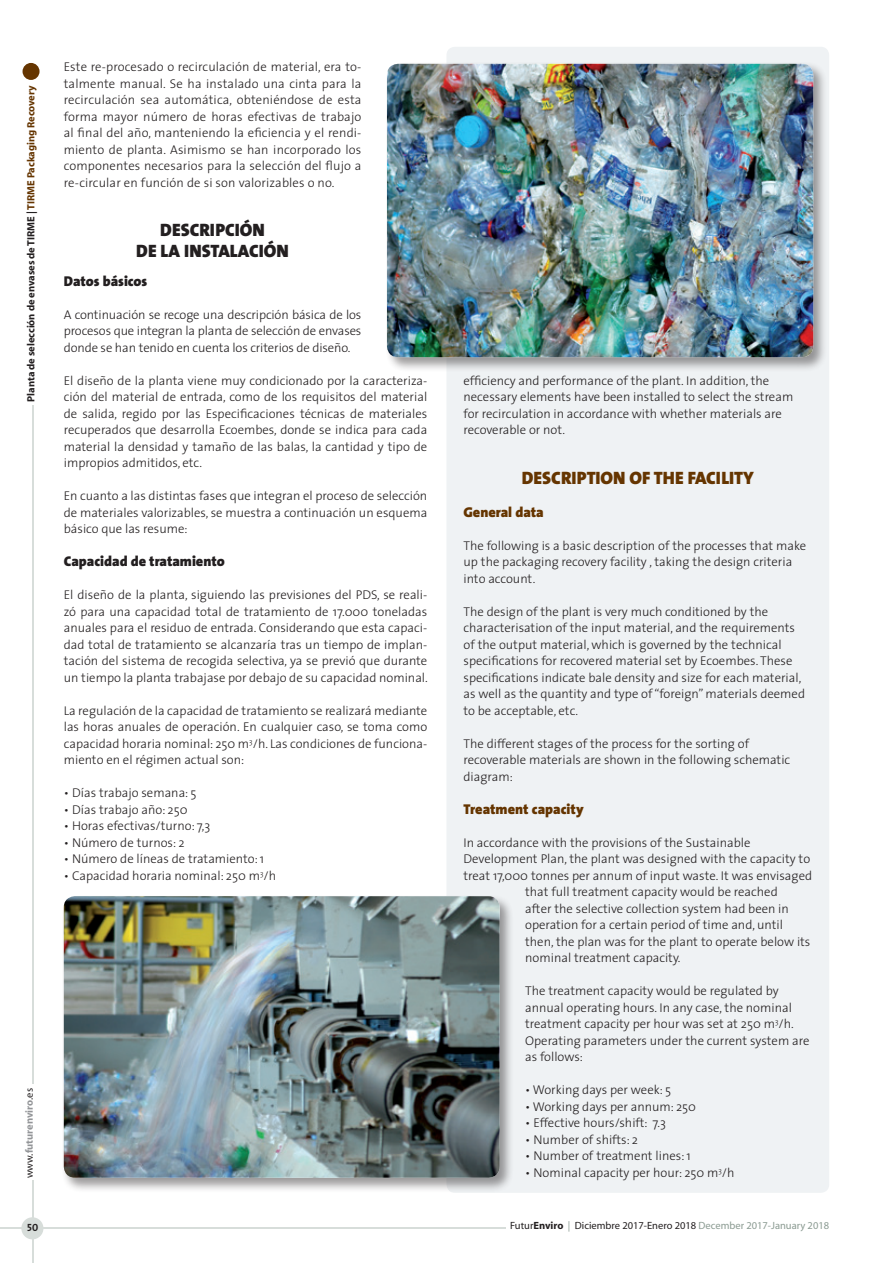
<style>
.page{position:relative;width:893px;height:1263px;background:#fff}
.page>*{position:absolute;margin:0;border:0;box-sizing:border-box;transform-origin:0 0}
.t1{font:900 18px/21px "The Sans";color:#231f20;text-align:center}
.t2{font:900 18px "The Sans";color:#653500}
.t3{font:900 14.25px "The Sans";color:#231f20}
.t4{font:900 14.25px "The Sans";color:#653500}
.t5{font:300 12.75px/16.5px "The Sans";color:#231f20;text-align:justify}
.t6{font:10.5px "Myriad";color:#231f20}
.t7{font:700 10.5px "Myriad";letter-spacing:-.005em;color:#231f20}
.t8{font:700 10.5px "Myriad";color:#939598}
.t9{font:10.5px "The Sans Bold Caps";color:#231f20}
.s1{color:#653500}
.s2{font-weight:400;color:#231f20}
.s3{font-weight:700}
.s4{color:#8b9b92}
</style>
<div class="page">
<div style="left:23px;top:63px;width:17px;height:17px;background:#653500;border-radius:50%"></div>
<hr style="left:32px;top:405px;width:1px;height:679px;background:#d7ddda">
<hr style="left:0;top:1228px;width:506px;height:1px;background:#d7ddda">
<hr style="left:32px;top:1180px;width:1px;height:83px;background:#d7ddda">
<div style="left:21px;top:1217px;width:22px;height:22px;background:#d7ddda;border-radius:50%"></div>
<div style="left:446px;top:47px;width:383px;height:1146px;background:#eff2f4;border-radius:9px"></div>
<div style="left:385px;top:61px;width:443px;height:311px;background:#231f20;opacity:.45"></div>
<img style="left:387px;top:64px;width:426px;height:293px">
<div style="left:61px;top:894px;width:453px;height:298px;background:#231f20;opacity:.45"></div>
<img style="left:64px;top:896px;width:436px;height:282px">
<p class="t7" style="left:25px;top:402px;width:318px;rotate:-90deg">Planta de selección de envases de TIRME | <span class="s1">TIRME Packaging Recovery</span></p>
<p class="t5" style="left:64px;top:58px;width:299px">Este re-procesado o recirculación de material, era to&shy;talmente manual. Se ha instalado una cinta para la recirculación sea automática, obteniéndose de esta forma mayor número de horas efectivas de trabajo al final del año, manteniendo la eficiencia y el rendi&shy;miento de planta. Asimismo se han incorporado los componentes necesarios para la selección del flujo a re-circular en función de si son valorizables o no.</p>
<h1 class="t1" style="left:136px;top:219px;width:154px">DESCRIPCIÓN<br>DE LA INSTALACIÓN</h1>
<p class="t3" style="left:64px;top:269px;width:85px">Datos básicos</p>
<p class="t5" style="left:64px;top:306px;width:299px">A continuación se recoge una descripción básica de los procesos que integran la planta de selección de envases donde se han tenido en cuenta los criterios de diseño.</p>
<p class="t5" style="left:64px;top:372px;width:365px">El diseño de la planta viene muy condicionado por la caracteriza&shy;ción del material de entrada, como de los requisitos del material de salida, regido por las Especificaciones técnicas de materiales recuperados que desarrolla Ecoembes, donde se indica para cada material la densidad y tamaño de las balas, la cantidad y tipo de impropios admitidos, etc.</p>
<p class="t5" style="left:64px;top:487px;width:365px">En cuanto a las distintas fases que integran el proceso de selección de materiales valorizables, se muestra a continuación un esquema básico que las resume:</p>
<p class="t3" style="left:64px;top:549px;width:163px">Capacidad de tratamiento</p>
<p class="t5" style="left:64px;top:586px;width:366px">El diseño de la planta, siguiendo las previsiones del PDS, se reali&shy;zó para una capacidad total de tratamiento de 17.000 toneladas anuales para el residuo de entrada. Considerando que esta capaci&shy;dad total de tratamiento se alcanzaría tras un tiempo de implan&shy;tación del sistema de recogida selectiva, ya se previó que durante un tiempo la planta trabajase por debajo de su capacidad nominal.</p>
<p class="t5" style="left:64px;top:702px;width:365px">La regulación de la capacidad de tratamiento se realizará mediante las horas anuales de operación. En cualquier caso, se toma como capacidad horaria nominal: 250 m<sup>3</sup>/h. Las condiciones de funciona&shy;miento en el régimen actual son:</p>
<p class="t5" style="left:64px;top:784px;width:134px">• Días trabajo semana: 5</p>
<p class="t5" style="left:64px;top:801px;width:125px">• Días trabajo año: 250</p>
<p class="t5" style="left:64px;top:817px;width:148px">• Horas efectivas/turno: 7,3</p>
<p class="t5" style="left:64px;top:834px;width:122px">• Número de turnos: 2</p>
<p class="t5" style="left:64px;top:850px;width:202px">• Número de líneas de tratamiento: 1</p>
<p class="t5" style="left:64px;top:867px;width:214px">• Capacidad horaria nominal: 250 m<sup>3</sup>/h</p>
<p class="t8" style="left:24px;top:1178px;width:92px;rotate:-90deg"><span class="s2">www.</span>futurenviro<span class="s2">.es</span></p>
<p class="t9" style="left:27px;top:1219px;width:13px">50</p>
<p class="t5" style="left:463px;top:372px;width:331px;text-align:left">efficiency and performance of the plant. In addition, the necessary elements have been installed to select the stream for recirculation in accordance with whether materials are recoverable or not.</p>
<h1 class="t2" style="left:522px;top:462px;width:233px">DESCRIPTION OF THE FACILITY</h1>
<p class="t4" style="left:463px;top:500px;width:82px">General data</p>
<p class="t5" style="left:463px;top:537px;width:344px;text-align:left">The following is a basic description of the processes that make up the packaging recovery facility , taking the design criteria into account.</p>
<p class="t5" style="left:463px;top:603px;width:343px;text-align:left">The design of the plant is very much conditioned by the characterisation of the input material, and the requirements of the output material, which is governed by the technical specifications for recovered material set by Ecoembes. These specifications indicate bale density and size for each material, as well as the quantity and type of “foreign” materials deemed to be acceptable, etc.</p>
<p class="t5" style="left:463px;top:735px;width:328px;text-align:left">The different stages of the process for the sorting of recoverable materials are shown in the following schematic diagram:</p>
<p class="t4" style="left:463px;top:797px;width:122px">Treatment capacity</p>
<p class="t5" style="left:463px;top:834px;width:288px">In accordance with the provisions of the Sustainable</p>
<p class="t5" style="left:463px;top:850px;width:348px">Development Plan, the plant was designed with the capacity to</p>
<p class="t5" style="left:463px;top:867px;width:350px">treat 17,000 tonnes per annum of input waste. It was envisaged</p>
<p class="t5" style="left:525px;top:883px;width:254px">that full treatment capacity would be reached</p>
<p class="t5" style="left:525px;top:900px;width:265px">after the selective collection system had been in</p>
<p class="t5" style="left:525px;top:916px;width:259px">operation for a certain period of time and, until</p>
<p class="t5" style="left:525px;top:933px;width:287px">then, the plan was for the plant to operate below its</p>
<p class="t5" style="left:525px;top:949px;width:157px">nominal treatment capacity.</p>
<p class="t5" style="left:525px;top:982px;width:286px;text-align:left">The treatment capacity would be regulated by annual operating hours. In any case, the nominal treatment capacity per hour was set at 250 m<sup>3</sup>/h.<br>Operating parameters under the current system are as follows:</p>
<p class="t5" style="left:525px;top:1081px;width:147px">• Working days per week: 5</p>
<p class="t5" style="left:525px;top:1098px;width:172px">• Working days per annum: 250</p>
<p class="t5" style="left:525px;top:1114px;width:142px">• Effective hours/shift: 7.3</p>
<p class="t5" style="left:525px;top:1131px;width:114px">• Number of shifts: 2</p>
<p class="t5" style="left:525px;top:1147px;width:167px">• Number of treatment lines: 1</p>
<p class="t5" style="left:525px;top:1164px;width:211px">• Nominal capacity per hour: 250 m<sup>3</sup>/h</p>
<p class="t6" style="left:510px;top:1220px;width:320px">Futur<span class="s3">Enviro</span> <span class="s4">|</span> Diciembre 2017-Enero 2018 <span class="s4">December 2017-January 2018</span></p>
</div>
